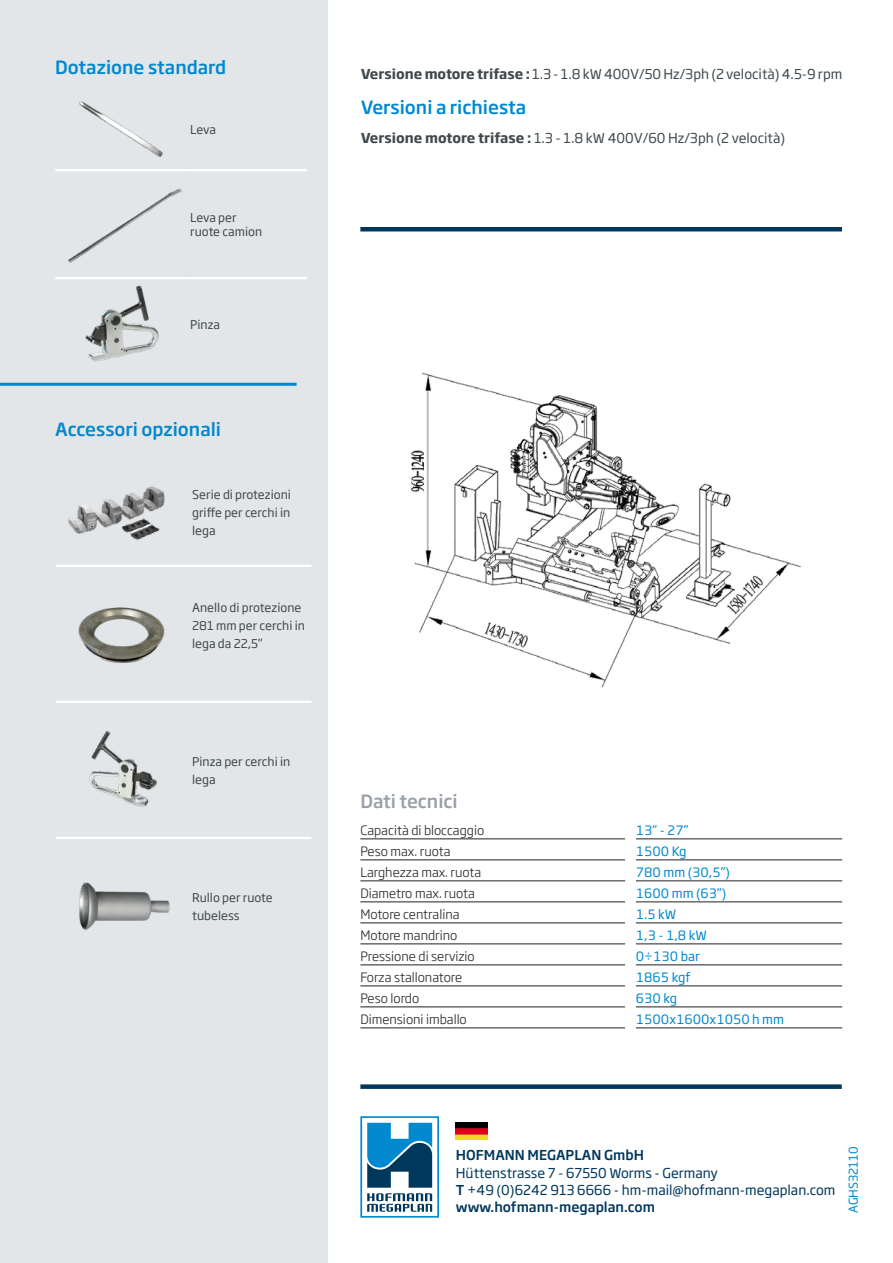
<style>
.page{position:relative;width:893px;height:1263px;background:#fff}
.page>*{position:absolute;margin:0;border:0;box-sizing:border-box;transform-origin:0 0}
.t1{font:500 18px "Soho Gothic Pro";color:#0089cf}
.t2{font:500 18px "Soho Gothic Pro";color:#99a0a7}
.t3{font:13.5px "Soho Gothic Pro";color:#41494e}
.t4{font:13.5px "Soho Gothic Pro";color:#00375c}
.t5{font:500 13.5px "Soho Gothic Pro";color:#00375c}
.t6{font:300 12.75px "Soho Gothic Pro";color:#231f20}
.t7{font:12.75px "Soho Gothic Pro";color:#0089cf}
.t8{font:12px/18px "Soho Gothic Pro";color:#41494e}
.t9{font:12px "Soho Gothic Pro";color:#0089cf}
.s1{font-weight:700}
.s2{font-weight:500}
</style>
<div class="page">
<div style="left:0;top:0;width:327px;height:1263px;background:#e3e6e8"></div>
<svg style="left:360px;top:1116px;width:79px;height:101px"></svg>
<img style="left:456px;top:1123px;width:32px;height:17px">
<hr style="left:0;top:383px;width:297px;height:3px;background:#0089cf">
<hr style="left:360px;top:227px;width:482px;height:4px;background:#00375c">
<hr style="left:636px;top:839px;width:206px;height:1px;background:#231f20">
<hr style="left:636px;top:860px;width:206px;height:1px;background:#231f20">
<hr style="left:636px;top:881px;width:206px;height:1px;background:#231f20">
<hr style="left:636px;top:902px;width:206px;height:1px;background:#231f20">
<hr style="left:636px;top:923px;width:206px;height:1px;background:#231f20">
<hr style="left:636px;top:944px;width:206px;height:1px;background:#231f20">
<hr style="left:636px;top:965px;width:206px;height:1px;background:#231f20">
<hr style="left:636px;top:986px;width:206px;height:1px;background:#231f20">
<hr style="left:636px;top:1007px;width:206px;height:1px;background:#231f20">
<hr style="left:636px;top:1028px;width:206px;height:1px;background:#231f20">
<img style="left:411px;top:372px;width:390px;height:316px">
<div style="left:360px;top:1084px;width:482px;height:5px;background:#00375c"></div>
<hr style="left:360px;top:839px;width:265px;height:1px;background:#231f20">
<hr style="left:360px;top:860px;width:265px;height:1px;background:#231f20">
<hr style="left:360px;top:881px;width:265px;height:1px;background:#231f20">
<hr style="left:360px;top:902px;width:265px;height:1px;background:#231f20">
<hr style="left:360px;top:923px;width:265px;height:1px;background:#231f20">
<hr style="left:360px;top:944px;width:265px;height:1px;background:#231f20">
<hr style="left:360px;top:965px;width:265px;height:1px;background:#231f20">
<hr style="left:360px;top:986px;width:265px;height:1px;background:#231f20">
<hr style="left:360px;top:1007px;width:265px;height:1px;background:#231f20">
<hr style="left:360px;top:1028px;width:265px;height:1px;background:#231f20">
<hr style="left:55px;top:169px;width:135px;height:2px;background:#fff">
<hr style="left:190px;top:169px;width:117px;height:2px;background:#fff">
<hr style="left:55px;top:277px;width:135px;height:2px;background:#fff">
<hr style="left:190px;top:277px;width:117px;height:2px;background:#fff">
<img style="left:79px;top:101px;width:84px;height:56px">
<img style="left:68px;top:188px;width:114px;height:75px">
<img style="left:85px;top:285px;width:74px;height:77px">
<hr style="left:56px;top:565px;width:131px;height:2px;background:#fff">
<hr style="left:187px;top:565px;width:124px;height:2px;background:#fff">
<hr style="left:56px;top:701px;width:131px;height:2px;background:#fff">
<hr style="left:187px;top:701px;width:124px;height:2px;background:#fff">
<hr style="left:56px;top:837px;width:131px;height:2px;background:#fff">
<hr style="left:187px;top:837px;width:124px;height:2px;background:#fff">
<img style="left:68px;top:485px;width:97px;height:55px">
<img style="left:78px;top:607px;width:87px;height:56px">
<img style="left:89px;top:730px;width:68px;height:77px">
<img style="left:79px;top:882px;width:91px;height:49px">
<p class="t1" style="left:55px;top:53px;width:173px">Dotazione standard</p>
<p class="t8" style="left:190px;top:120px;width:27px">Leva</p>
<p class="t8" style="left:190px;top:208px;width:48px">Leva per</p>
<p class="t8" style="left:190px;top:221px;width:73px">ruote camion</p>
<p class="t8" style="left:190px;top:315px;width:31px">Pinza</p>
<p class="t1" style="left:55px;top:415px;width:167px">Accessori opzionali</p>
<p class="t8" style="left:192px;top:485px;width:100px;text-align:justify">Serie di protezioni griffe per cerchi in lega</p>
<p class="t8" style="left:192px;top:597px;width:114px">Anello di protezione<br>281 mm per cerchi in lega da 22,5”</p>
<p class="t8" style="left:192px;top:751px;width:100px">Pinza per cerchi in lega</p>
<p class="t8" style="left:192px;top:887px;width:82px">Rullo per ruote tubeless</p>
<p class="t3" style="left:361px;top:63px;width:483px"><span class="s1">Versione motore trifase :</span> 1.3 - 1.8 kW 400V/50 Hz/3ph (2 velocità) 4.5-9 rpm</p>
<p class="t1" style="left:361px;top:93px;width:167px">Versioni a richiesta</p>
<p class="t3" style="left:361px;top:127px;width:426px"><span class="s1">Versione motore trifase :</span> 1.3 - 1.8 kW 400V/60 Hz/3ph (2 velocità)</p>
<p class="t2" style="left:360px;top:787px;width:99px">Dati tecnici</p>
<p class="t6" style="left:360px;top:820px;width:125px">Capacità di bloccaggio</p>
<p class="t6" style="left:360px;top:841px;width:92px">Peso max. ruota</p>
<p class="t6" style="left:360px;top:862px;width:122px">Larghezza max. ruota</p>
<p class="t6" style="left:360px;top:883px;width:116px">Diametro max. ruota</p>
<p class="t6" style="left:360px;top:904px;width:101px">Motore centralina</p>
<p class="t6" style="left:360px;top:925px;width:99px">Motore mandrino</p>
<p class="t6" style="left:360px;top:946px;width:116px">Pressione di servizio</p>
<p class="t6" style="left:360px;top:967px;width:103px">Forza stallonatore</p>
<p class="t6" style="left:360px;top:988px;width:60px">Peso lordo</p>
<p class="t6" style="left:360px;top:1009px;width:108px">Dimensioni imballo</p>
<p class="t7" style="left:636px;top:820px;width:54px">13” - 27”</p>
<p class="t7" style="left:636px;top:841px;width:52px">1500 Kg</p>
<p class="t7" style="left:636px;top:862px;width:96px">780 mm (30,5”)</p>
<p class="t7" style="left:636px;top:883px;width:92px">1600 mm (63”)</p>
<p class="t7" style="left:636px;top:904px;width:42px">1.5 kW</p>
<p class="t7" style="left:636px;top:925px;width:72px">1,3 - 1,8 kW</p>
<p class="t7" style="left:636px;top:946px;width:65px">0÷130 bar</p>
<p class="t7" style="left:636px;top:967px;width:56px">1865 kgf</p>
<p class="t7" style="left:636px;top:988px;width:43px">630 kg</p>
<p class="t7" style="left:636px;top:1009px;width:150px">1500x1600x1050 h mm</p>
<p class="t5" style="left:456px;top:1145px;width:190px">HOFMANN MEGAPLAN GmbH</p>
<p class="t4" style="left:456px;top:1162px;width:264px">Hüttenstrasse 7 - 67550 Worms - Germany</p>
<p class="t4" style="left:456px;top:1179px;width:381px"><span class="s2">T</span> +49 (0)6242 913 6666 - hm-mail@hofmann-megaplan.com</p>
<p class="t5" style="left:456px;top:1196px;width:201px">www.hofmann-megaplan.com</p>
<p class="t9" style="left:844px;top:1213px;width:68px;rotate:-90deg">AGHS32110</p>
</div>
